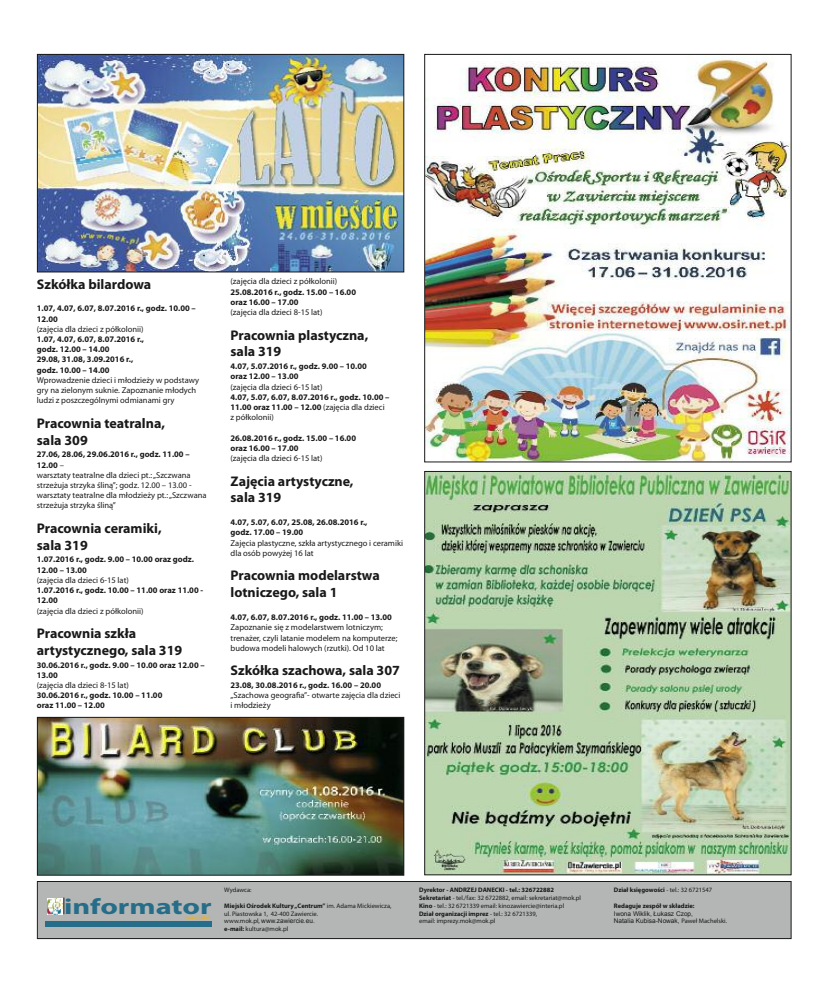
<style>
.page{position:relative;width:820px;height:993px;background:#fff}
.page>*{position:absolute;margin:0;border:0;box-sizing:border-box;transform-origin:0 0}
.t1{font:700 22.2px "Myriad Pro";color:#256d88;scale:1.37 1}
.t2{font:700 14px/16.8px "Myriad Pro";color:#191919}
.t3{font:8.5px/10.2px "Myriad Pro";color:#191919}
.t4{font:700 8.5px/10.2px "Myriad Pro";color:#191919}
.t5{font:6.5px/7.8px "Myriad Pro";color:#191919}
.t6{font:6.5px/7.9px "Arial";color:#191919}
.t7{font:700 6.5px "Myriad Pro";color:#191919}
.t8{font:700 4.7px "Myriad Pro";color:#deb43e;scale:1.71 1}
.s1{font-weight:700}
.s2{font-weight:400}
.s3{font-family:"Myriad Pro"}
</style>
<div class="page">
<div style="left:38px;top:881px;width:752px;height:56px;background:#b4b6b5"></div>
<div style="left:37px;top:880px;width:754px;height:58px;border:1px solid #191919"></div>
<div style="left:45px;top:920px;width:167px;height:6px;background:#256d88"></div>
<img style="left:47px;top:898px;width:16px;height:16px">
<svg style="left:64px;top:897px;width:1px;height:16px"></svg>
<img style="left:39px;top:56px;width:363px;height:214px">
<div style="left:37px;top:54px;width:367px;height:218px;border:1px solid #191919"></div>
<img style="left:39px;top:718px;width:363px;height:155px">
<div style="left:37px;top:716px;width:367px;height:159px;border:1px solid #191919"></div>
<img style="left:426px;top:56px;width:363px;height:404px">
<div style="left:424px;top:54px;width:367px;height:408px;border:1px solid #191919"></div>
<img style="left:426px;top:473px;width:363px;height:400px">
<div style="left:424px;top:471px;width:367px;height:404px;border:1px solid #191919"></div>
<h2 class="t2" style="left:37px;top:276px;width:116px">Szkółka bilardowa</h2>
<p class="t4" style="left:37px;top:304px;width:160px">1.07, 4.07, 6.07, 8.07.2016 r., godz. 10.00 –<br>12.00</p>
<p class="t3" style="left:37px;top:324px;width:108px">(zajęcia dla dzieci z półkolonii)</p>
<p class="t4" style="left:37px;top:334px;width:109px">1.07, 4.07, 6.07, 8.07.2016 r., godz. 12.00 – 14.00<br>29.08, 31.08, 3.09.2016 r., godz. 10.00 – 14.00</p>
<p class="t3" style="left:37px;top:375px;width:164px">Wprowadzenie dzieci i młodzieży w podstawy gry na zielonym suknie. Zapoznanie młodych ludzi z poszczególnymi odmianami gry</p>
<h2 class="t2" style="left:37px;top:416px;width:130px">Pracownia teatralna, sala 309</h2>
<p class="t3" style="left:37px;top:450px;width:171px"><span class="s1">27.06, 28.06, 29.06.2016 r., godz. 11.00 – 12.00</span> –<br>warsztaty teatralne dla dzieci pt.:„Szczwana strzeżuja strzyka śliną”; godz. 12.00 – 13.00 - warsztaty teatralne dla młodzieży pt.:„Szczwana strzeżuja strzyka śliną”</p>
<h2 class="t2" style="left:37px;top:521px;width:126px">Pracownia ceramiki, sala 319</h2>
<p class="t4" style="left:37px;top:555px;width:159px">1.07.2016 r., godz. 9.00 – 10.00 oraz godz.<br>12.00 – 13.00</p>
<p class="t3" style="left:37px;top:575px;width:93px">(zajęcia dla dzieci 6-15 lat)</p>
<p class="t4" style="left:37px;top:585px;width:168px">1.07.2016 r., godz. 10.00 – 11.00 oraz 11.00 -<br>12.00</p>
<p class="t3" style="left:37px;top:606px;width:108px">(zajęcia dla dzieci z półkolonii)</p>
<h2 class="t2" style="left:37px;top:626px;width:147px">Pracownia szkła artystycznego, sala 319</h2>
<p class="t4" style="left:37px;top:660px;width:169px">30.06.2016 r., godz. 9.00 – 10.00 oraz 12.00 –<br>13.00</p>
<p class="t3" style="left:37px;top:680px;width:93px">(zajęcia dla dzieci 8-15 lat)</p>
<p class="t4" style="left:37px;top:690px;width:127px">30.06.2016 r., godz. 10.00 – 11.00 oraz 11.00 – 12.00</p>
<p class="t3" style="left:230px;top:277px;width:108px">(zajęcia dla dzieci z półkolonii)</p>
<p class="t4" style="left:230px;top:287px;width:127px">25.08.2016 r., godz. 15.00 – 16.00 oraz 16.00 – 17.00</p>
<p class="t3" style="left:230px;top:307px;width:93px">(zajęcia dla dzieci 8-15 lat)</p>
<h2 class="t2" style="left:230px;top:327px;width:139px">Pracownia plastyczna, sala 319</h2>
<p class="t4" style="left:230px;top:361px;width:138px">4.07, 5.07.2016 r., godz. 9.00 – 10.00 oraz 12.00 – 13.00</p>
<p class="t3" style="left:230px;top:382px;width:93px">(zajęcia dla dzieci 6-15 lat)</p>
<p class="t4" style="left:230px;top:392px;width:160px">4.07, 5.07, 6.07, 8.07.2016 r., godz. 10.00 –<br>11.00 oraz 11.00 – 12.00 <span class="s2">(zajęcia dla dzieci z półkolonii)</span></p>
<p class="t4" style="left:230px;top:433px;width:127px">26.08.2016 r., godz. 15.00 – 16.00 oraz 16.00 – 17.00</p>
<p class="t3" style="left:230px;top:453px;width:93px">(zajęcia dla dzieci 6-15 lat)</p>
<h2 class="t2" style="left:230px;top:473px;width:124px">Zajęcia artystyczne, sala 319</h2>
<p class="t4" style="left:230px;top:517px;width:138px">4.07, 5.07, 6.07, 25.08, 26.08.2016 r., godz. 17.00 – 19.00</p>
<p class="t3" style="left:230px;top:538px;width:174px">Zajęcia plastyczne, szkła artystycznego i ceramiki dla osób powyżej 16 lat</p>
<h2 class="t2" style="left:230px;top:568px;width:151px">Pracownia modelarstwa lotniczego, sala 1</h2>
<p class="t4" style="left:230px;top:612px;width:163px">4.07, 6.07, 8.07.2016 r., godz. 11.00 – 13.00</p>
<p class="t3" style="left:230px;top:622px;width:168px">Zapoznanie się z modelarstwem lotniczym; trenażer, czyli latanie modelem na komputerze; budowa modeli halowych (rzutki). Od 10 lat</p>
<h2 class="t2" style="left:230px;top:663px;width:171px">Szkółka szachowa, sala 307</h2>
<p class="t4" style="left:230px;top:680px;width:152px">23.08, 30.08.2016 r., godz. 16.00 – 20.00</p>
<p class="t3" style="left:230px;top:690px;width:171px">„Szachowa geografia”- otwarte zajęcia dla dzieci i młodzieży</p>
<h1 class="t1" style="left:64px;top:897px;width:109px">informator</h1>
<p class="t8" style="left:185px;top:915px;width:16px">miejski</p>
<p class="t5" style="left:224px;top:886px;width:29px">Wydawca:</p>
<p class="t5" style="left:224px;top:901px;width:169px"><span class="s1">Miejski Ośrodek Kultury„Centrum”</span> im. Adama Mickiewicza, ul. Piastowska 1, 42-400 Zawiercie.</p>
<p class="t6" style="left:224px;top:916px;width:92px"><span class="s3">www.mok.pl,</span> www.zawiercie.eu.</p>
<p class="t5" style="left:224px;top:925px;width:65px"><span class="s1">e-mail:</span> kultura@mok.pl</p>
<p class="t5" style="left:419px;top:886px;width:163px"><span class="s1">Dyrektor - AnDRZEj DAnECKI - tel.: 326722882<br>Sekretariat</span> - tel./fax: 32 6722882, email: sekretariat@mok.pl <span class="s1">Kino</span> - tel.: 32 6721339 email: kinozawiercie@interia.pl<br><span class="s1">Dział organizacji imprez</span> - tel.: 32 6721339,<br>email: imprezy.mok@mok.pl</p>
<p class="t7" style="left:613px;top:887px;width:100px">Dział księgowości <span class="s2">- tel.: 32 6721547</span></p>
<p class="t7" style="left:613px;top:902px;width:82px">Redaguje zespół w składzie:</p>
<p class="t6" style="left:613px;top:908px;width:115px">Iwona Wiklik, Łukasz Czop,<br>Natalia Kubisa-Nowak, <span class="s3">Paweł Machelski.</span></p>
</div>
